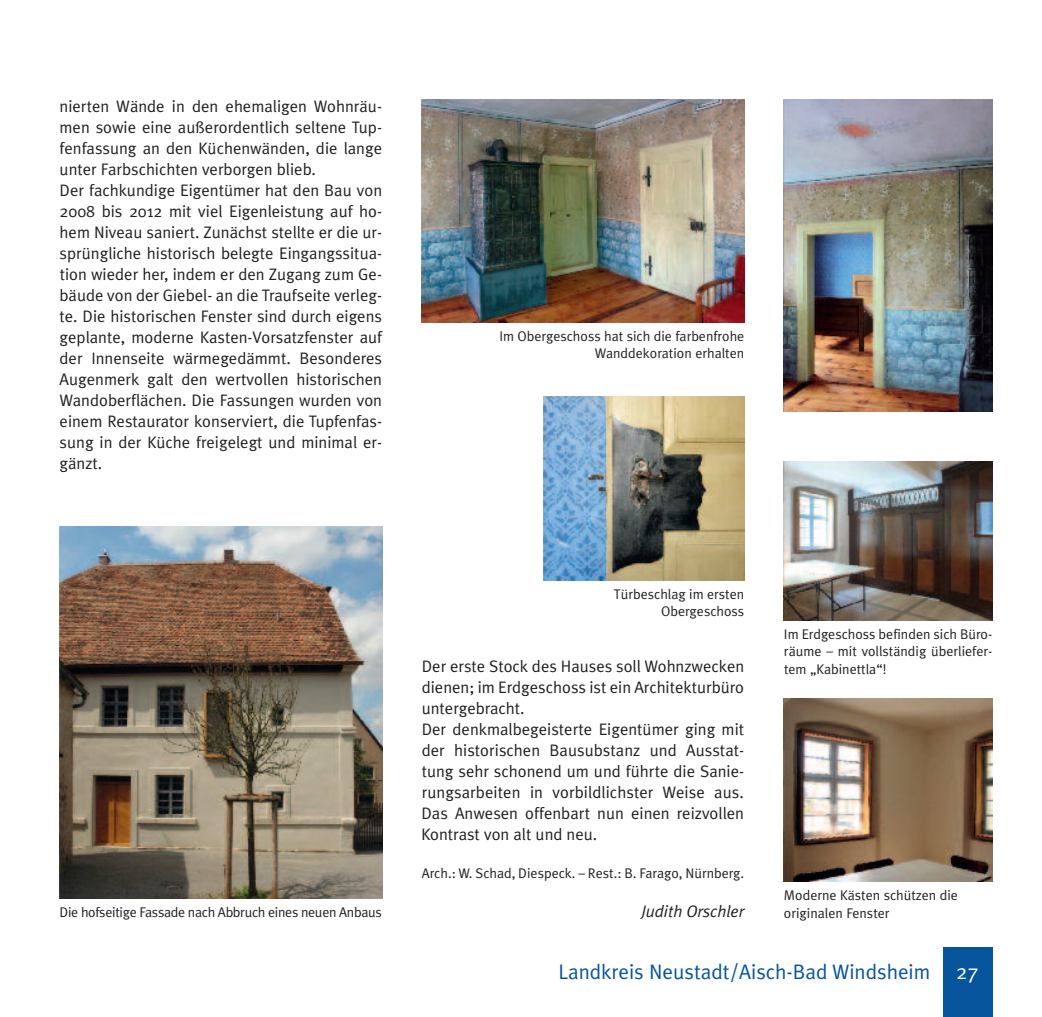
<style>
.page{position:relative;width:1042px;height:1017px;background:#fff}
.page>*{position:absolute;margin:0;border:0;box-sizing:border-box;transform-origin:0 0}
.t1{font:21px "Meta Plus Normal";color:#06549b}
.t2{font:16.62px/21px "Meta Plus Normal";color:#231f20}
.t3{font:italic 16.62px "Meta Plus Normal";color:#231f20}
.t4{font:14px/17.5px "Meta Plus Normal";color:#231f20;text-align:right}
.t5{font:14px "Meta Plus Normal";letter-spacing:-.02em;color:#231f20}
.s1{color:#fff}
</style>
<div class="page">
<div style="left:943px;top:947px;width:49px;height:70px;background:#06549b"></div>
<img style="left:784px;top:99px;width:208px;height:313px">
<img style="left:422px;top:99px;width:322px;height:223px">
<img style="left:784px;top:698px;width:208px;height:184px">
<img style="left:60px;top:527px;width:322px;height:372px">
<img style="left:543px;top:397px;width:201px;height:183px">
<img style="left:784px;top:461px;width:208px;height:159px">
<p class="t2" style="left:60px;top:96px;width:324px">nierten Wände in den ehemaligen Wohnräu&shy;men sowie eine außerordentlich seltene Tup&shy;fenfassung an den Küchenwänden, die lange unter Farbschichten verborgen blieb.<br>Der fachkundige Eigentümer hat den Bau von 2008 bis 2012 mit viel Eigenleistung auf ho&shy;hem Niveau saniert. Zunächst stellte er die ur&shy;sprüngliche historisch belegte Eingangssitua&shy;tion wieder her, indem er den Zugang zum Ge&shy;bäude von der Giebel- an die Traufseite verleg&shy;te. Die historischen Fenster sind durch eigens geplante, moderne Kasten-Vorsatzfenster auf der Innenseite wärmegedämmt. Besonderes Augenmerk galt den wertvollen historischen Wandoberflächen. Die Fassungen wurden von einem Restaurator konserviert, die Tupfenfas&shy;sung in der Küche freigelegt und minimal er&shy;gänzt.</p>
<p class="t4" style="left:499px;top:327px;width:246px">Im Obergeschoss hat sich die farbenfrohe<br>Wanddekoration erhalten</p>
<p class="t4" style="left:614px;top:585px;width:132px">Türbeschlag im ersten<br>Obergeschoss</p>
<p class="t2" style="left:421px;top:655px;width:324px">Der erste Stock des Hauses soll Wohnzwecken dienen; im Erdgeschoss ist ein Architekturbüro untergebracht.<br>Der denkmalbegeisterte Eigentümer ging mit der historischen Bausubstanz und Ausstat&shy;tung sehr schonend um und führte die Sanie&shy;rungsarbeiten in vorbildlichster Weise aus.<br>Das Anwesen offenbart nun einen reizvollen Kontrast von alt und neu.</p>
<p class="t4" style="left:422px;top:865px;width:324px">Arch.: W. Schad, Diespeck. – Rest.: B. Farago, Nürnberg.</p>
<p class="t5" style="left:60px;top:904px;width:324px">Die hofseitige Fassade nach Abbruch eines neuen Anbaus</p>
<p class="t3" style="left:641px;top:901px;width:104px">Judith Orschler</p>
<p class="t4" style="left:784px;top:625px;width:210px;text-align:justify">Im Erdgeschoss befinden sich Büro&shy;räume – mit vollständig überliefer&shy;tem „Kabinettla“!</p>
<p class="t4" style="left:784px;top:887px;width:176px;text-align:left">Moderne Kästen schützen die originalen Fenster</p>
<p class="t1" style="left:558px;top:959px;width:422px">Landkreis Neustadt/Aisch-Bad Windsheim <span class="s1">27</span></p>
</div>
